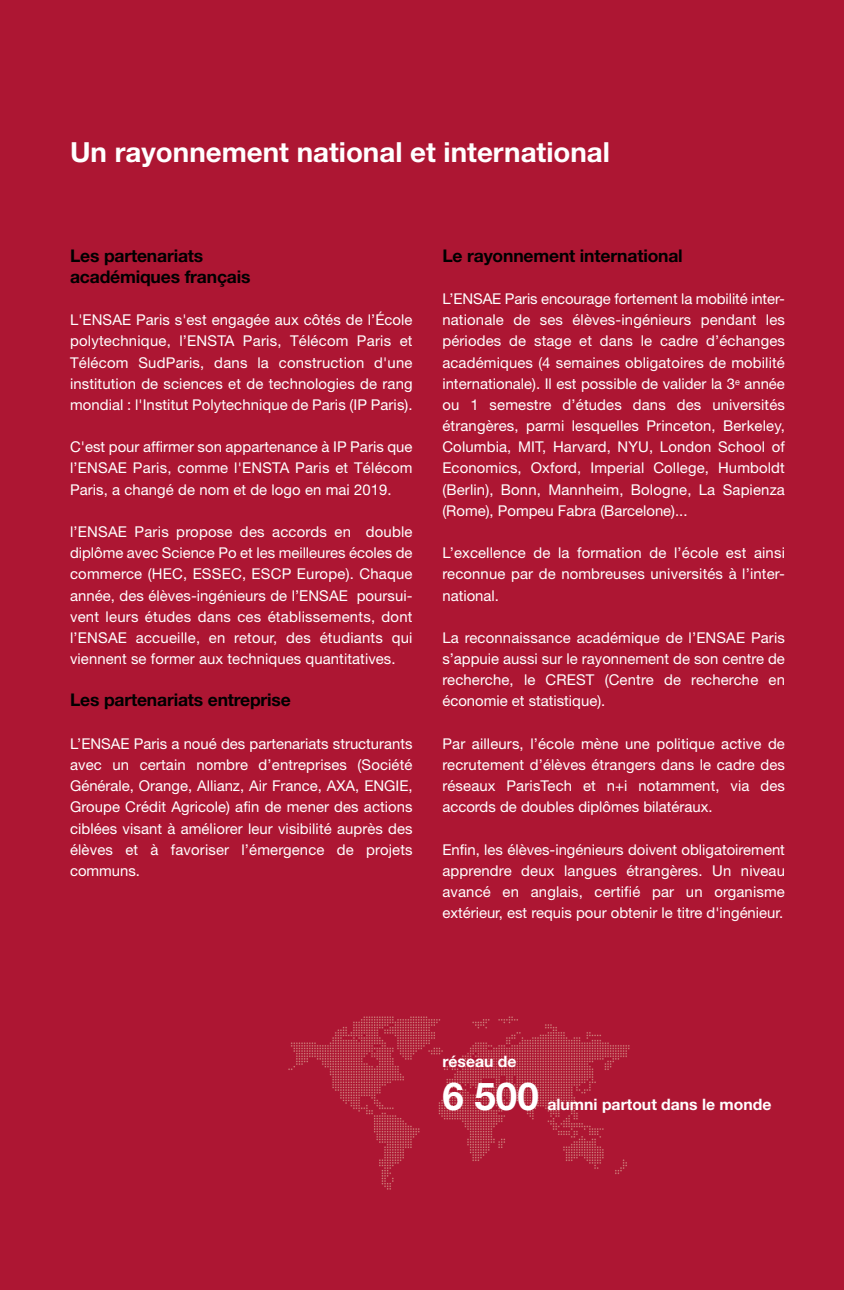
<style>
.page{position:relative;width:844px;height:1290px;background:#fff}
.page>*{position:absolute;margin:0;border:0;box-sizing:border-box;transform-origin:0 0}
.t1{font:700 38.5px "Helvetica Neue";color:#fff}
.t2{font:700 27.65px "Helvetica Neue";color:#fff}
.t3{font:700 17.5px/21.2px "Helvetica Neue";letter-spacing:-.01em;color:#000}
.t4{font:700 15.75px "Helvetica Neue";color:#fff}
.t5{font:14.88px/21.2px "Helvetica Neue";letter-spacing:.005em;color:#fff;text-align:justify}
</style>
<div class="page">
<div style="left:0;top:0;width:843px;height:1290px;background:#ad1633"></div>
<img style="left:288px;top:1016px;width:342px;height:174px">
<h2 class="t2" style="left:70px;top:142px;width:541px">Un rayonnement national et international</h2>
<p class="t3" style="left:70px;top:246px;width:182px">Les partenariats académiques français</p>
<p class="t5" style="left:70px;top:311px;width:344px">L'ENSAE Paris s'est engagée aux côtés de l’École polytechnique, l’ENSTA Paris, Télécom Paris et Télécom SudParis, dans la construction d'une institution de sciences et de technologies de rang mondial : l'Institut Polytechnique de Paris (IP Paris).</p>
<p class="t5" style="left:70px;top:438px;width:344px">C'est pour affirmer son appartenance à IP Paris que l’ENSAE Paris, comme l'ENSTA Paris et Télécom Paris, a changé de nom et de logo en mai 2019.</p>
<p class="t5" style="left:70px;top:523px;width:344px">l’ENSAE Paris propose des accords en double diplôme avec Science Po et les meilleures écoles de commerce (HEC, ESSEC, ESCP Europe). Chaque année, des élèves-ingénieurs de l’ENSAE poursui&shy;vent leurs études dans ces établissements, dont l’ENSAE accueille, en retour, des étudiants qui viennent se former aux techniques quantitatives.</p>
<p class="t3" style="left:70px;top:691px;width:222px">Les partenariats entreprise</p>
<p class="t5" style="left:70px;top:734px;width:344px">L’ENSAE Paris a noué des partenariats structurants avec un certain nombre d’entreprises (Société Générale, Orange, Allianz, Air France, AXA, ENGIE, Groupe Crédit Agricole) afin de mener des actions ciblées visant à améliorer leur visibilité auprès des élèves et à favoriser l’émergence de projets communs.</p>
<p class="t3" style="left:442px;top:246px;width:242px">Le rayonnement international</p>
<p class="t5" style="left:442px;top:290px;width:344px">L’ENSAE Paris encourage fortement la mobilité inter&shy;nationale de ses élèves-ingénieurs pendant les périodes de stage et dans le cadre d’échanges académiques (4 semaines obligatoires de mobilité internationale). Il est possible de valider la 3<sup>e</sup> année ou 1 semestre d’études dans des universités étrangères, parmi lesquelles Princeton, Berkeley, Columbia, MIT, Harvard, NYU, London School of Economics, Oxford, Imperial College, Humboldt (Berlin), Bonn, Mannheim, Bologne, La Sapienza (Rome), Pompeu Fabra (Barcelone)...</p>
<p class="t5" style="left:442px;top:544px;width:344px">L’excellence de la formation de l’école est ainsi reconnue par de nombreuses universités à l’inter&shy;national.</p>
<p class="t5" style="left:442px;top:628px;width:344px">La reconnaissance académique de l’ENSAE Paris s’appuie aussi sur le rayonnement de son centre de recherche, le CREST (Centre de recherche en économie et statistique).</p>
<p class="t5" style="left:442px;top:734px;width:344px">Par ailleurs, l’école mène une politique active de recrutement d’élèves étrangers dans le cadre des réseaux ParisTech et n+i notamment, via des accords de doubles diplômes bilatéraux.</p>
<p class="t5" style="left:442px;top:840px;width:344px">Enfin, les élèves-ingénieurs doivent obligatoirement apprendre deux langues étrangères. Un niveau avancé en anglais, certifié par un organisme extérieur, est requis pour obtenir le titre d'ingénieur.</p>
<p class="t4" style="left:442px;top:1056px;width:76px">réseau de</p>
<h1 class="t1" style="left:442px;top:1082px;width:98px">6 500</h1>
<p class="t4" style="left:547px;top:1098px;width:225px">alumni partout dans le monde</p>
</div>
